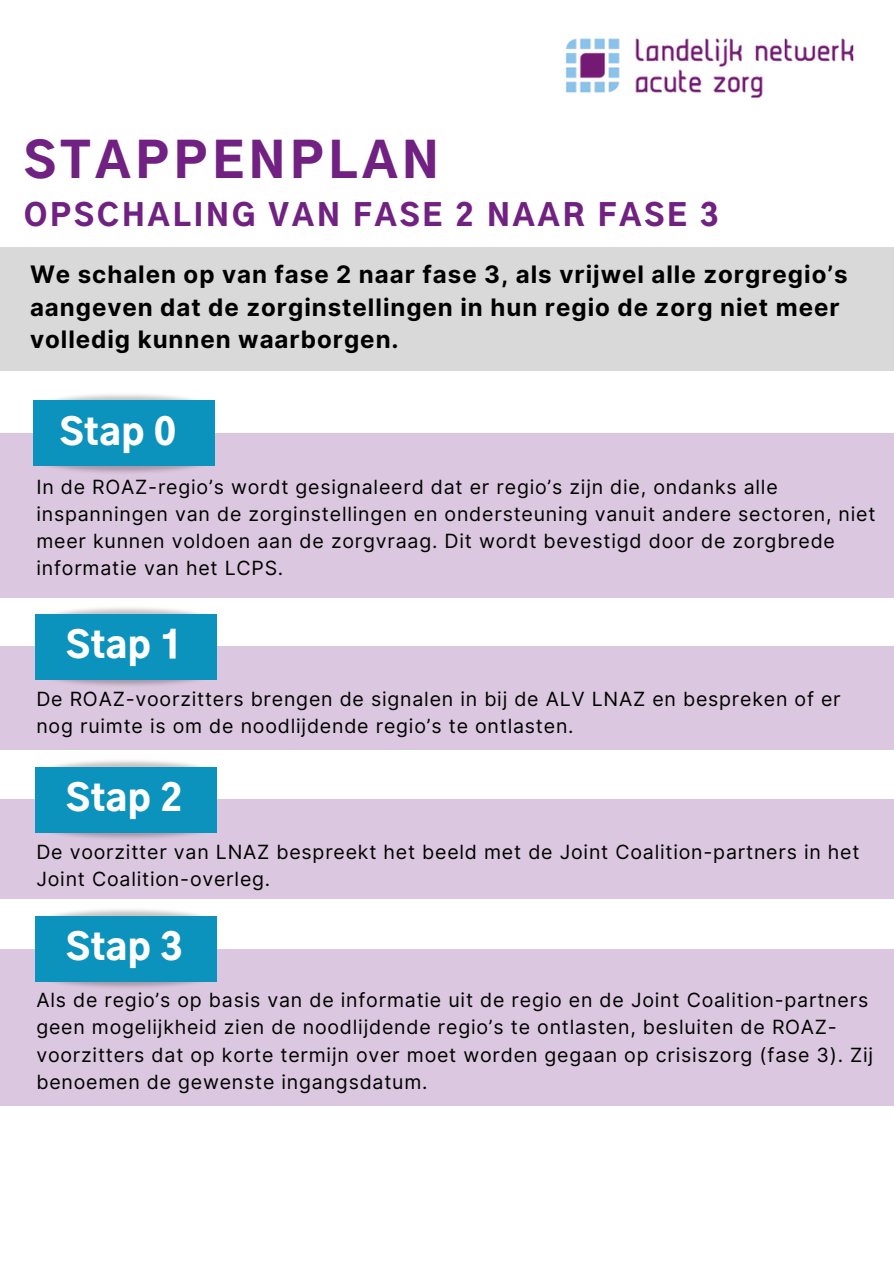
<style>
.page{position:relative;width:894px;height:1264px;background:#fff}
.page>*{position:absolute;margin:0;border:0;box-sizing:border-box;transform-origin:0 0}
.t1{font:900 48px "Gothic A1";letter-spacing:.1em;color:#702181}
.t2{font:900 36px "Gothic A1";letter-spacing:.015em;color:#fff}
.t3{font:900 30px "Gothic A1";letter-spacing:.1em;color:#702181}
.t4{font:700 24px/32.7px "Inter";letter-spacing:.04em;color:#000}
.t5{font:19.5px/27px "Inter";letter-spacing:.04em;color:#000}
</style>
<div class="page">
<div style="left:0;top:433px;width:893px;height:165px;background:#dbc7df"></div>
<div style="left:0;top:247px;width:893px;height:124px;background:#d9d9d9"></div>
<div style="left:33px;top:400px;width:182px;height:66px;background:#0b92bd"></div>
<div style="left:0;top:646px;width:893px;height:103px;background:#dbc7df"></div>
<div style="left:0;top:799px;width:893px;height:99px;background:#dbc7df"></div>
<div style="left:0;top:948px;width:893px;height:157px;background:#dbc7df"></div>
<img style="left:35px;top:679px;width:182px;height:7px">
<div style="left:35px;top:614px;width:182px;height:65px;background:#0b92bd"></div>
<img style="left:35px;top:832px;width:182px;height:7px">
<div style="left:35px;top:766px;width:182px;height:66px;background:#0b92bd"></div>
<img style="left:35px;top:981px;width:182px;height:7px">
<div style="left:35px;top:915px;width:182px;height:66px;background:#0b92bd"></div>
<img style="left:565px;top:38px;width:289px;height:60px">
<p class="t1" style="left:24px;top:139px;width:416px">STAPPENPLAN</p>
<p class="t3" style="left:24px;top:202px;width:695px">OPSCHALING VAN FASE 2 NAAR FASE 3</p>
<p class="t4" style="left:30px;top:258px;width:818px">We schalen op van fase 2 naar fase 3, als vrijwel alle zorgregio’s aangeven dat de zorginstellingen in hun regio de zorg niet meer volledig kunnen waarborgen.</p>
<p class="t2" style="left:60px;top:416px;width:118px">Stap 0</p>
<p class="t5" style="left:36px;top:473px;width:840px">In de ROAZ-regio’s wordt gesignaleerd dat er regio’s zijn die, ondanks alle inspanningen van de zorginstellingen en ondersteuning vanuit andere sectoren, niet meer kunnen voldoen aan de zorgvraag. Dit wordt bevestigd door de zorgbrede informatie van het LCPS.</p>
<p class="t2" style="left:66px;top:629px;width:118px">Stap 1</p>
<p class="t5" style="left:36px;top:685px;width:805px">De ROAZ-voorzitters brengen de signalen in bij de ALV LNAZ en bespreken of er nog ruimte is om de noodlijdende regio’s te ontlasten.</p>
<p class="t2" style="left:66px;top:782px;width:118px">Stap 2</p>
<p class="t5" style="left:36px;top:838px;width:824px">De voorzitter van LNAZ bespreekt het beeld met de Joint Coalition-partners in het<br>Joint Coalition-overleg.</p>
<p class="t2" style="left:66px;top:931px;width:118px">Stap 3</p>
<p class="t5" style="left:36px;top:986px;width:838px">Als de regio’s op basis van de informatie uit de regio en de Joint Coalition-partners geen mogelijkheid zien de noodlijdende regio’s te ontlasten, besluiten de ROAZ&shy;voorzitters dat op korte termijn over moet worden gegaan op crisiszorg (fase 3). Zij benoemen de gewenste ingangsdatum.</p>
</div>
